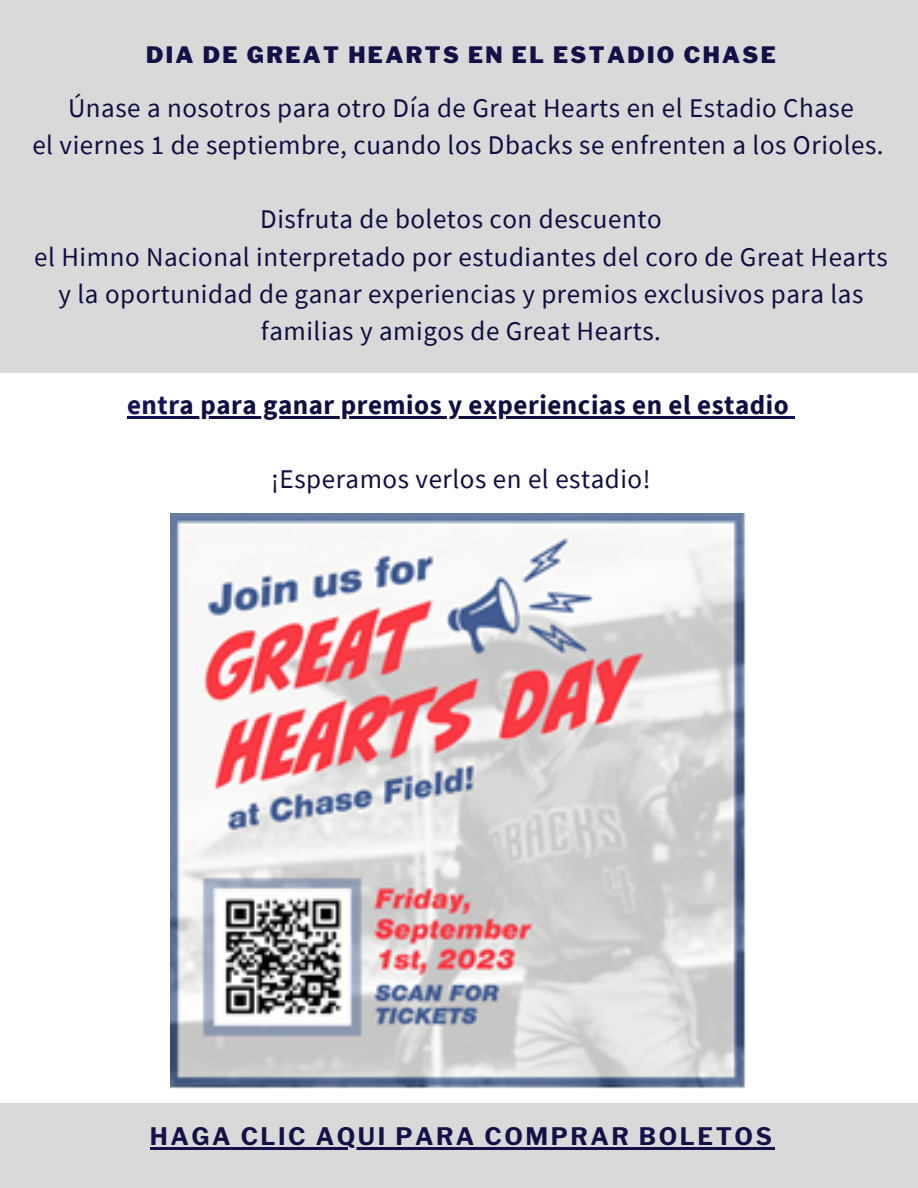
<style>
.page{position:relative;width:918px;height:1188px;background:#fff}
.page>*{position:absolute;margin:0;border:0;box-sizing:border-box;transform-origin:0 0}
.t1{font:27px/37.2px "Source Sans Pro";letter-spacing:.02em;color:#0f0e40;text-align:center}
.t2{font:700 27px "Source Sans Pro";letter-spacing:.02em;color:#0f0e40}
.t3{font:700 24px "Libre Franklin";letter-spacing:.105em;color:#131147}
.t4{font:900 22.5px "Libre Franklin";letter-spacing:.105em;color:#131147}
.s1{color:#141257}
</style>
<div class="page">
<img style="left:171px;top:514px;width:575px;height:575px">
<div style="left:0;top:0;width:918px;height:372px;background:#d9d9d9"></div>
<div style="left:0;top:1104px;width:918px;height:84px;background:#d9d9d9"></div>
<hr style="left:127px;top:416px;width:53px;height:3px;background:#141257">
<hr style="left:180px;top:416px;width:609px;height:3px;background:#0f0e40">
<svg style="left:789px;top:416px;width:6px;height:3px"></svg>
<hr style="left:150px;top:1148px;width:624px;height:2px;background:#131147">
<p class="t4" style="left:146px;top:41px;width:631px">DIA DE GREAT HEARTS EN EL ESTADIO CHASE</p>
<p class="t1" style="left:68px;top:89px;width:787px">Únase a nosotros para otro Día de Great Hearts en el Estadio Chase</p>
<p class="t1" style="left:32px;top:126px;width:853px">el viernes 1 de septiembre, cuando los Dbacks se enfrenten a los Orioles.</p>
<p class="t1" style="left:260px;top:200px;width:403px">Disfruta de boletos con descuento</p>
<p class="t1" style="left:34px;top:237px;width:855px">el Himno Nacional interpretado por estudiantes del coro de Great Hearts</p>
<p class="t1" style="left:58px;top:275px;width:806px">y la oportunidad de ganar experiencias y premios exclusivos para las familias y amigos de Great Hearts.</p>
<p class="t2" style="left:127px;top:388px;width:663px"><span class="s1">entr</span>a para ganar premios y experiencias en el estadio</p>
<p class="t1" style="left:271px;top:460px;width:381px">¡Esperamos verlos en el estadio!</p>
<p class="t3" style="left:150px;top:1122px;width:623px">HAGA CLIC AQUI PARA COMPRAR BOLETOS</p>
</div>
